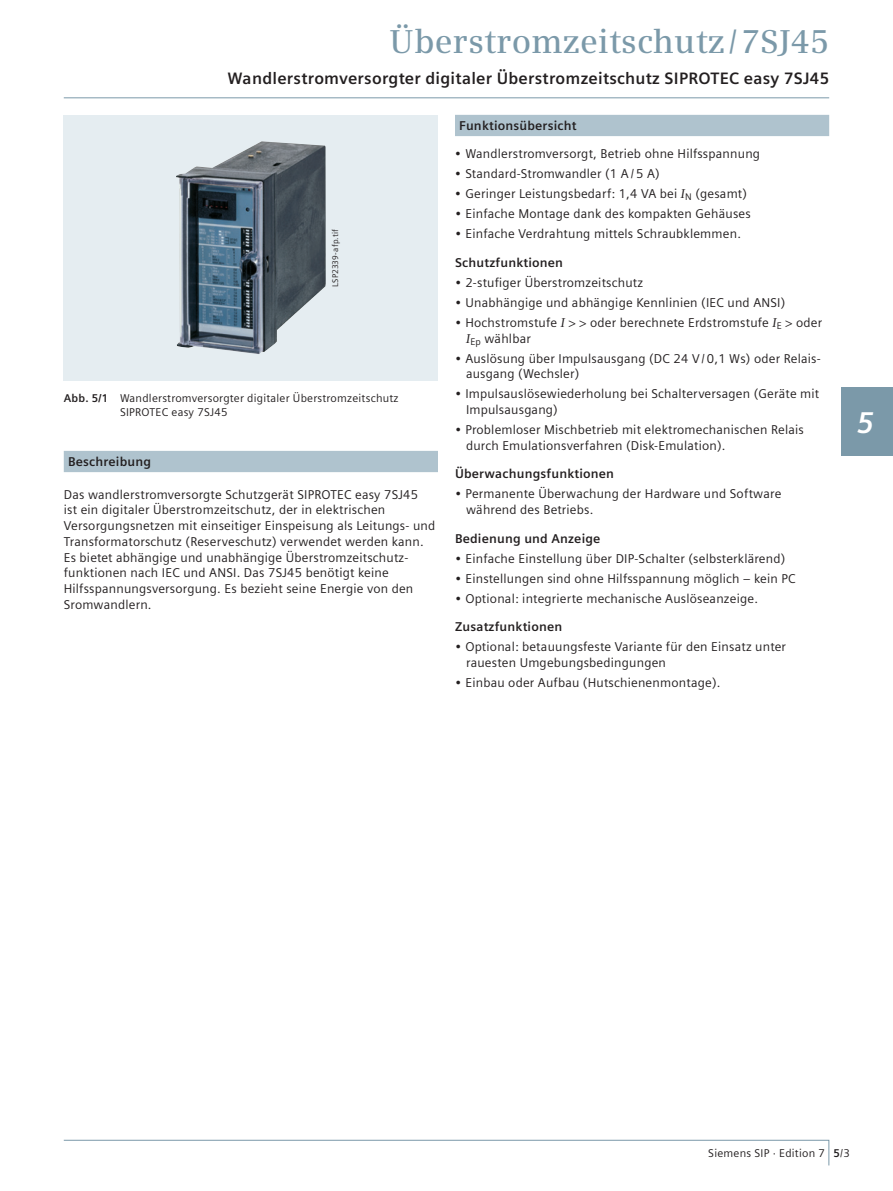
<style>
.page{position:relative;width:893px;height:1191px;background:#fff}
.page>*{position:absolute;margin:0;border:0;box-sizing:border-box;transform-origin:0 0}
.t1{font:600 33px "Siemens Serif";letter-spacing:.005em;color:#7b99a9}
.t2{font:italic 700 30px "Siemens Sans";color:#fff}
.t3{font:700 16.5px "Siemens Sans";letter-spacing:.015em;color:#231f20}
.t4{font:12.75px/15.8px "Siemens Sans";letter-spacing:.015em;color:#231f20}
.t5{font:700 12.75px "Siemens Sans";letter-spacing:.015em;color:#231f20}
.t6{font:11.25px/14.2px "Siemens Sans";letter-spacing:.02em;color:#231f20}
.t7{font:8.25px "Siemens Sans";letter-spacing:.015em;color:#231f20}
.s1{font-weight:700}
.s2{font-family:"Siemens Serif";font-style:italic}
</style>
<div class="page">
<div style="left:455px;top:115px;width:374px;height:21px;background:#afc3ce"></div>
<hr style="left:64px;top:97px;width:765px;height:1px;background:#7b99a9">
<svg style="left:63px;top:1139px;width:766px;height:27px"></svg>
<div style="left:64px;top:115px;width:374px;height:266px;background:#e5edf1"></div>
<img style="left:176px;top:141px;width:150px;height:213px">
<div style="left:64px;top:451px;width:374px;height:21px;background:#afc3ce"></div>
<div style="left:842px;top:387px;width:51px;height:68px;background:#7b99a9"></div>
<p class="t1" style="left:389px;top:28px;width:441px">Überstromzeitschutz / 7SJ45</p>
<p class="t3" style="left:228px;top:71px;width:603px">Wandlerstromversorgter digitaler Überstromzeitschutz SIPROTEC easy 7SJ45</p>
<p class="t7" style="left:332px;top:287px;width:59px;rotate:-90deg">LSP2339-afp.tif</p>
<p class="t6" style="left:120px;top:392px;width:280px;text-indent:-56px"><span class="s1">Abb. 5/1</span> Wandlerstromversorgter digitaler Überstromzeitschutz<br>SIPROTEC easy 7SJ45</p>
<p class="t5" style="left:68px;top:456px;width:85px">Beschreibung</p>
<p class="t4" style="left:64px;top:487px;width:373px">Das wandlerstromversorgte Schutzgerät SIPROTEC easy 7SJ45<br>ist ein digitaler Überstromzeitschutz, der in elektrischen Versorgungsnetzen mit einseitiger Einspeisung als Leitungs- und Transformatorschutz (Reserveschutz) verwendet werden kann.<br>Es bietet abhängige und unabhängige Überstromzeitschutz&shy;funktionen nach IEC und ANSI. Das 7SJ45 benötigt keine Hilfsspannungsversorgung. Es bezieht seine Energie von den Sromwandlern.</p>
<p class="t5" style="left:459px;top:120px;width:119px">Funktionsübersicht</p>
<p class="t4" style="left:455px;top:147px;width:307px">• Wandlerstromversorgt, Betrieb ohne Hilfsspannung</p>
<p class="t4" style="left:455px;top:167px;width:206px">• Standard-Stromwandler (1 A / 5 A)</p>
<p class="t4" style="left:455px;top:187px;width:294px">• Geringer Leistungsbedarf: 1,4 VA bei <span class="s2">I</span><sub>N</sub> (gesamt)</p>
<p class="t4" style="left:455px;top:207px;width:297px">• Einfache Montage dank des kompakten Gehäuses</p>
<p class="t4" style="left:455px;top:227px;width:288px">• Einfache Verdrahtung mittels Schraubklemmen.</p>
<p class="t5" style="left:455px;top:257px;width:110px">Schutzfunktionen</p>
<p class="t4" style="left:455px;top:275px;width:190px">• 2-stufiger Überstromzeitschutz</p>
<p class="t4" style="left:455px;top:295px;width:332px">• Unabhängige und abhängige Kennlinien (IEC und ANSI)</p>
<p class="t4" style="left:466px;top:315px;width:358px;text-indent:-11px">• Hochstromstufe <span class="s2">I</span> &gt; &gt; oder berechnete Erdstromstufe <span class="s2">I</span><sub>E</sub> &gt; oder<br><span class="s2">I</span><sub>Ep</sub> wählbar</p>
<p class="t4" style="left:466px;top:351px;width:356px;text-indent:-11px">• Auslösung über Impulsausgang (DC 24 V / 0,1 Ws) oder Relais&shy;ausgang (Wechsler)</p>
<p class="t4" style="left:466px;top:387px;width:355px;text-indent:-11px">• Impulsauslösewiederholung bei Schalterversagen (Geräte mit<br>Impulsausgang)</p>
<p class="t4" style="left:466px;top:423px;width:339px;text-indent:-11px">• Problemloser Mischbetrieb mit elektromechanischen Relais durch Emulationsverfahren (Disk-Emulation).</p>
<p class="t5" style="left:455px;top:469px;width:161px">Überwachungsfunktionen</p>
<p class="t4" style="left:466px;top:487px;width:317px;text-indent:-11px">• Permanente Überwachung der Hardware und Software während des Betriebs.</p>
<p class="t5" style="left:455px;top:533px;width:147px">Bedienung und Anzeige</p>
<p class="t4" style="left:455px;top:551px;width:332px">• Einfache Einstellung über DIP-Schalter (selbsterklärend)</p>
<p class="t4" style="left:455px;top:571px;width:342px">• Einstellungen sind ohne Hilfsspannung möglich – kein PC</p>
<p class="t4" style="left:455px;top:591px;width:305px">• Optional: integrierte mechanische Auslöseanzeige.</p>
<p class="t5" style="left:455px;top:622px;width:109px">Zusatzfunktionen</p>
<p class="t4" style="left:466px;top:640px;width:322px;text-indent:-11px">• Optional: betauungsfeste Variante für den Einsatz unter rauesten Umgebungsbedingungen</p>
<p class="t4" style="left:455px;top:675px;width:267px">• Einbau oder Aufbau (Hutschienenmontage).</p>
<p class="t2" style="left:857px;top:410px;width:19px">5</p>
<p class="t6" style="left:708px;top:1146px;width:143px">Siemens SIP · Edition 7 <span class="s1">5</span>/3</p>
</div>
